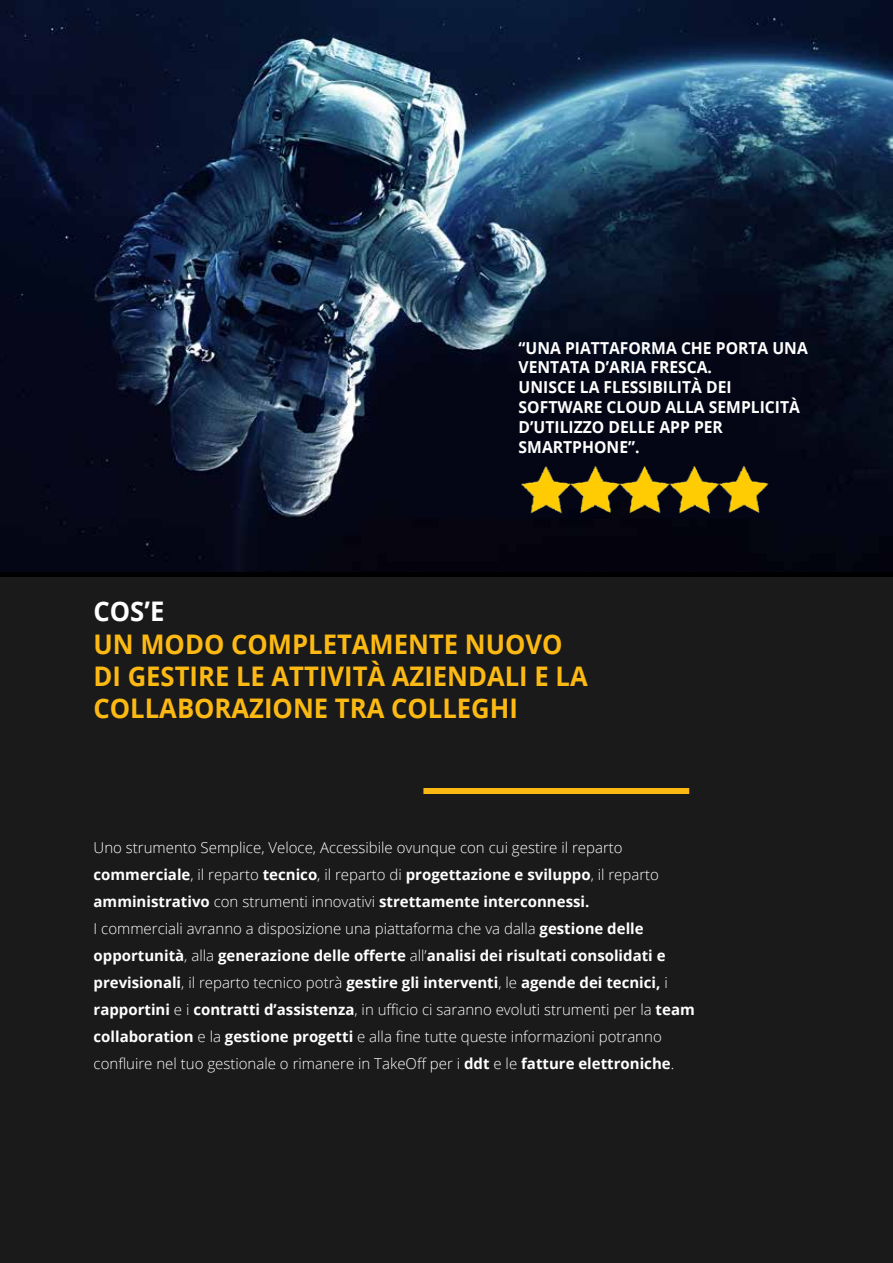
<style>
.page{position:relative;width:893px;height:1263px;background:#fff}
.page>*{position:absolute;margin:0;border:0;box-sizing:border-box;transform-origin:0 0}
.t1{font:700 27px/32.4px "Open Sans";color:#fdb913;scale:.95 1}
.t2{font:700 27px "Open Sans";color:#fff;scale:.95 1}
.t3{font:700 16.5px/19.8px "Open Sans";color:#fff;scale:.95 1}
.t4{font:300 15px/27px "Open Sans";color:#fff}
.s1{font-weight:700}
</style>
<div class="page">
<img style="left:0;top:0;width:893px;height:573px">
<img style="left:517px;top:434px;width:256px;height:99px">
<div style="left:0;top:573px;width:893px;height:690px;background:#1a1a1a"></div>
<div style="left:423px;top:788px;width:266px;height:6px;background:#fdb913"></div>
<p class="t3" style="left:519px;top:337px;width:306px">“UNA PIATTAFORMA CHE PORTA UNA<br>VENTATA D’ARIA FRESCA.<br>UNISCE LA FLESSIBILITÀ DEI<br>SOFTWARE CLOUD ALLA SEMPLICITÀ<br>D’UTILIZZO DELLE APP PER<br>SMARTPHONE”.</p>
<h1 class="t2" style="left:94px;top:592px;width:76px">COS’E</h1>
<h1 class="t1" style="left:94px;top:627px;width:522px">UN MODO COMPLETAMENTE NUOVO<br>DI GESTIRE LE ATTIVITÀ AZIENDALI E LA<br>COLLABORAZIONE TRA COLLEGHI</h1>
<p class="t4" style="left:94px;top:833px;width:603px">Uno strumento Semplice, Veloce, Accessibile ovunque con cui gestire il reparto <span class="s1">commerciale</span>, il reparto <span class="s1">tecnico</span>, il reparto di <span class="s1">progettazione e sviluppo</span>, il reparto <span class="s1">amministrativo</span> con strumenti innovativi <span class="s1">strettamente interconnessi.<br></span>I commerciali avranno a disposizione una piattaforma che va dalla <span class="s1">gestione delle opportunità</span>, alla <span class="s1">generazione delle offerte</span> all’<span class="s1">analisi dei risultati consolidati e previsionali</span>, il reparto tecnico potrà <span class="s1">gestire gli interventi</span>, le <span class="s1">agende dei tecnici,</span> i <span class="s1">rapportini</span> e i <span class="s1">contratti d’assistenza</span>, in ufficio ci saranno evoluti strumenti per la <span class="s1">team collaboration</span> e la <span class="s1">gestione progetti</span> e alla fine tutte queste informazioni potranno confluire nel tuo gestionale o rimanere in TakeOff per i <span class="s1">ddt</span> e le <span class="s1">fatture elettroniche</span>.</p>
</div>
